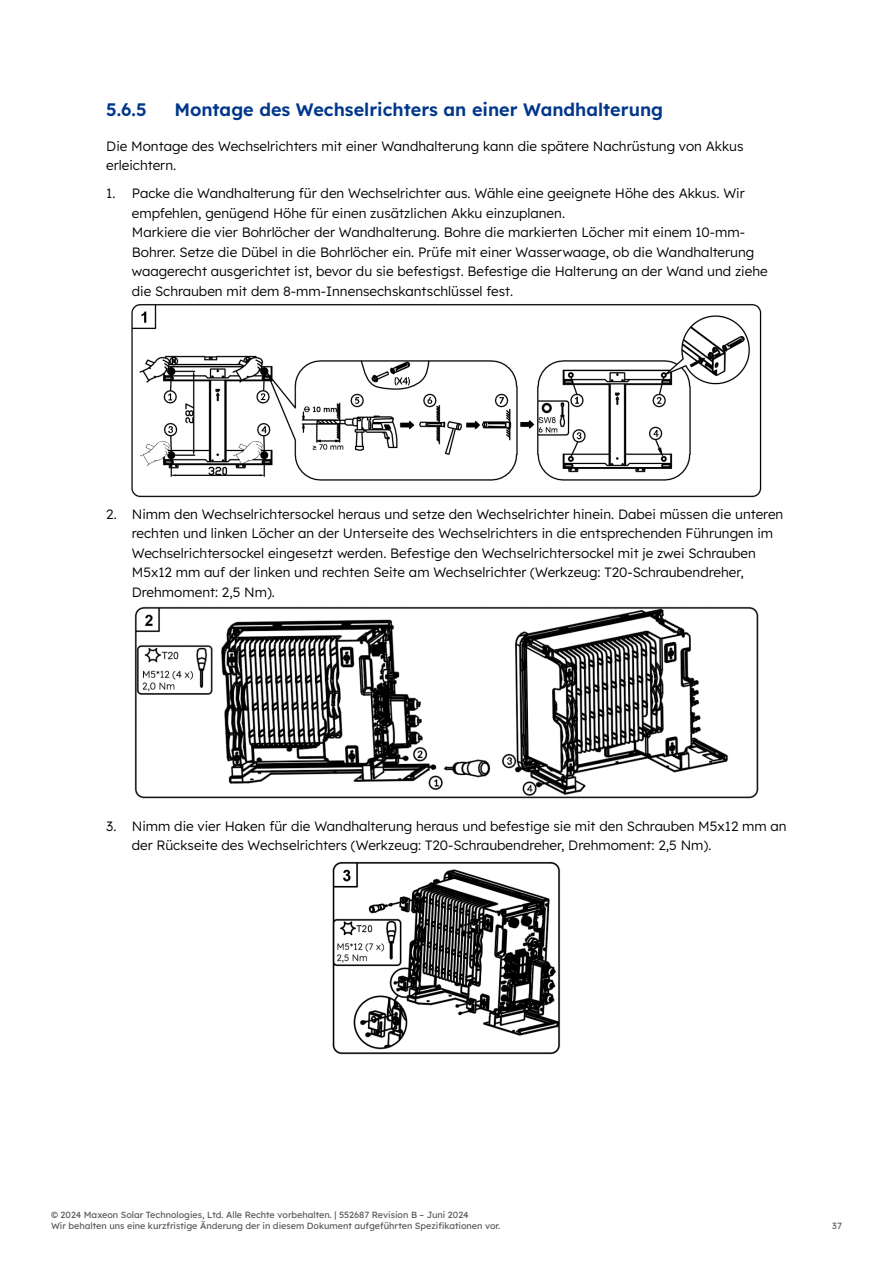
<style>
.page{position:relative;width:893px;height:1263px;background:#fff}
.page>*{position:absolute;margin:0;border:0;box-sizing:border-box;transform-origin:0 0}
.t1{font:600 18px "Lexend Deca";color:#00378b}
.t2{font:300 13.5px/19.5px "Lexend Deca";color:#000}
.t3{font:9px/10.8px "Lexend Deca";color:#58585a}
</style>
<div class="page">
<img style="left:131px;top:304px;width:631px;height:194px">
<img style="left:134px;top:606px;width:625px;height:193px">
<img style="left:332px;top:861px;width:229px;height:194px">
<h1 class="t1" style="left:106px;top:96px;width:42px">5.6.5</h1>
<h1 class="t1" style="left:174px;top:96px;width:490px">Montage des Wechselrichters an einer Wandhalterung</h1>
<p class="t2" style="left:106px;top:135px;width:639px">Die Montage des Wechselrichters mit einer Wandhalterung kann die spätere Nachrüstung von Akkus erleichtern.</p>
<p class="t2" style="left:132px;top:183px;width:637px;text-indent:-26px">1. Packe die Wandhalterung für den Wechselrichter aus. Wähle eine geeignete Höhe des Akkus. Wir empfehlen, genügend Höhe für einen zusätzlichen Akku einzuplanen.<br>Markiere die vier Bohrlöcher der Wandhalterung. Bohre die markierten Löcher mit einem 10-mm-Bohrer. Setze die Dübel in die Bohrlöcher ein. Prüfe mit einer Wasserwaage, ob die Wandhalterung waagerecht ausgerichtet ist, bevor du sie befestigst. Befestige die Halterung an der Wand und ziehe die Schrauben mit dem 8-mm-Innensechskantschlüssel fest.</p>
<p class="t2" style="left:132px;top:503px;width:653px;text-indent:-26px">2. Nimm den Wechselrichtersockel heraus und setze den Wechselrichter hinein. Dabei müssen die unteren rechten und linken Löcher an der Unterseite des Wechselrichters in die entsprechenden Führungen im Wechselrichtersockel eingesetzt werden. Befestige den Wechselrichtersockel mit je zwei Schrauben M5x12 mm auf der linken und rechten Seite am Wechselrichter (Werkzeug: T20-Schraubendreher, Drehmoment: 2,5 Nm).</p>
<p class="t2" style="left:132px;top:815px;width:656px;text-indent:-26px">3. Nimm die vier Haken für die Wandhalterung heraus und befestige sie mit den Schrauben M5x12 mm an der Rückseite des Wechselrichters (Werkzeug: T20-Schraubendreher, Drehmoment: 2,5 Nm).</p>
<p class="t3" style="left:51px;top:1209px;width:451px">© 2024 Maxeon Solar Technologies, Ltd. Alle Rechte vorbehalten. | 552687 Revision B – Juni 2024<br>Wir behalten uns eine kurzfristige Änderung der in diesem Dokument aufgeführten Spezifikationen vor.</p>
<p class="t3" style="left:832px;top:1220px;width:11px">37</p>
</div>
